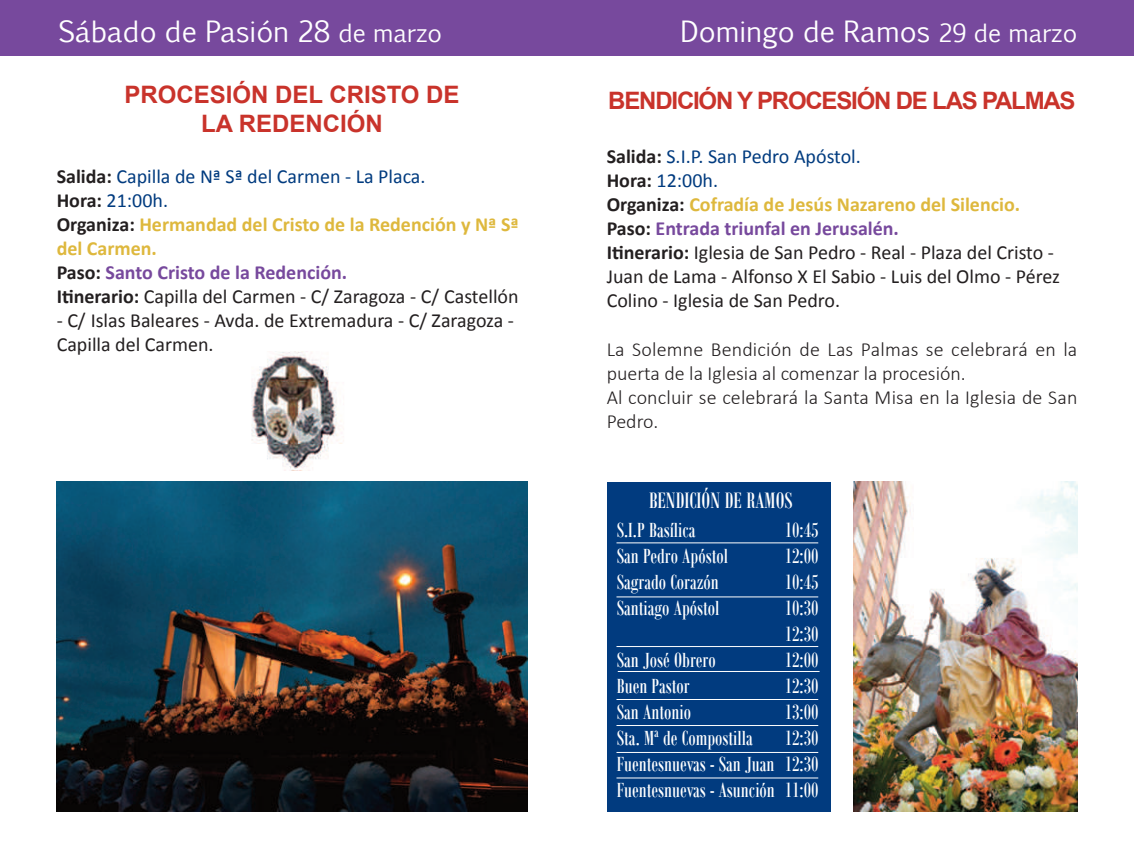
<style>
.page{position:relative;width:1134px;height:851px;background:#fff}
.page>*{position:absolute;margin:0;border:0;box-sizing:border-box;transform-origin:0 0}
.t1{font:28px "Euphemia CAS";color:#fff}
.t2{font:700 24px/28.8px "Arial";color:#c9332b;text-align:center}
.t3{font:700 24px "Arial";letter-spacing:-.05em;color:#c9332b}
.t4{font:24px "Bodoni MT Condensed";color:#fff}
.t5{font:22px/26px "Bodoni MT Condensed";color:#fff}
.t6{font:20px/24px "Calibri";color:#231f20}
.t7{font:700 20px/24px "Calibri";color:#deb83d}
.t8{font:300 20px/24px "Calibri";letter-spacing:.005em;color:#231f20}
.s1{font-size:24px}
.s2{color:#231f20}
.s3{font-weight:400;color:#013b7f}
.s4{color:#77499d}
.s5{font-weight:400;color:#231f20}
.s6{font-weight:700}
.s7{color:#013b7f}
.s8{font-weight:700;color:#deb83d}
.s9{font-weight:700;color:#77499d}
</style>
<div class="page">
<div style="left:568px;top:0;width:566px;height:55px;background:#77499d"></div>
<div style="left:0;top:0;width:568px;height:55px;background:#77499d"></div>
<img style="left:57px;top:481px;width:470px;height:330px">
<div style="left:607px;top:481px;width:224px;height:330px;background:#013b7f"></div>
<hr style="left:616px;top:542px;width:202px;height:1px;background:#fff">
<hr style="left:616px;top:596px;width:202px;height:1px;background:#fff">
<hr style="left:616px;top:646px;width:202px;height:1px;background:#fff">
<hr style="left:618px;top:671px;width:201px;height:1px;background:#fff">
<hr style="left:616px;top:699px;width:202px;height:1px;background:#fff">
<hr style="left:616px;top:725px;width:202px;height:1px;background:#fff">
<hr style="left:616px;top:751px;width:202px;height:1px;background:#fff">
<hr style="left:616px;top:777px;width:202px;height:1px;background:#fff">
<img style="left:853px;top:481px;width:224px;height:330px">
<img style="left:251px;top:351px;width:93px;height:119px">
<h1 class="t1" style="left:59px;top:11px;width:385px">Sábado de Pasión 28 <span class="s1">de marzo</span></h1>
<h1 class="t1" style="left:680px;top:11px;width:398px">Domingo de Ramos <span class="s1">29 de marzo</span></h1>
<p class="t2" style="left:124px;top:81px;width:337px">PROCESIÓN DEL CRISTO DE<br>LA REDENCIÓN</p>
<p class="t7" style="left:57px;top:166px;width:464px"><span class="s2">Salida:</span> <span class="s3">Capilla de Nª Sª del Carmen - La Placa.<br></span><span class="s2">Hora:</span> <span class="s3">21:00h.<br></span><span class="s2">Organiza:</span> Hermandad del Cristo de la Redención y Nª Sª del Carmen.<br><span class="s2">Paso:</span> <span class="s4">Santo Cristo de la Redención.<br></span><span class="s2">Itinerario:</span> <span class="s5">Capilla del Carmen - C/ Zaragoza - C/ Castellón</span></p>
<p class="t6" style="left:57px;top:310px;width:459px">- C/ Islas Baleares - Avda. de Extremadura - C/ Zaragoza -<br>Capilla del Carmen.</p>
<p class="t3" style="left:608px;top:87px;width:469px">BENDICIÓN Y PROCESIÓN DE LAS PALMAS</p>
<p class="t6" style="left:607px;top:146px;width:455px"><span class="s6">Salida:</span> <span class="s7">S.I.P. San Pedro Apóstol.<br></span><span class="s6">Hora:</span> <span class="s7">12:00h.<br></span><span class="s6">Organiza:</span> <span class="s8">Cofradía de Jesús Nazareno del Silencio.<br></span><span class="s6">Paso:</span> <span class="s9">Entrada triunfal en Jerusalén.<br></span><span class="s6">Itinerario:</span> Iglesia de San Pedro - Real - Plaza del Cristo - Juan de Lama - Alfonso X El Sabio - Luis del Olmo - Pérez Colino - Iglesia de San Pedro.</p>
<p class="t8" style="left:607px;top:338px;width:472px">La Solemne Bendición de Las Palmas se celebrará en la puerta de la Iglesia al comenzar la procesión.<br>Al concluir se celebrará la Santa Misa en la Iglesia de San Pedro.</p>
<p class="t4" style="left:649px;top:486px;width:145px">BENDICIÓN DE RAMOS</p>
<p class="t5" style="left:617px;top:517px;width:113px">S.I.P Basílica<br>San Pedro Apóstol<br>Sagrado Corazón<br>Santiago Apóstol</p>
<p class="t5" style="left:617px;top:647px;width:203px">San José Obrero<br>Buen Pastor<br>San Antonio<br>Sta. Mª de Compostilla<br>Fuentesnuevas - San Juan<br>Fuentesnuevas - Asunción 11:00</p>
<p class="t5" style="left:785px;top:517px;width:35px;text-align:justify">10:45<br>12:00<br>10:45<br>10:30<br>12:30<br>12:00<br>12:30<br>13:00<br>12:30<br>12:30</p>
</div>
